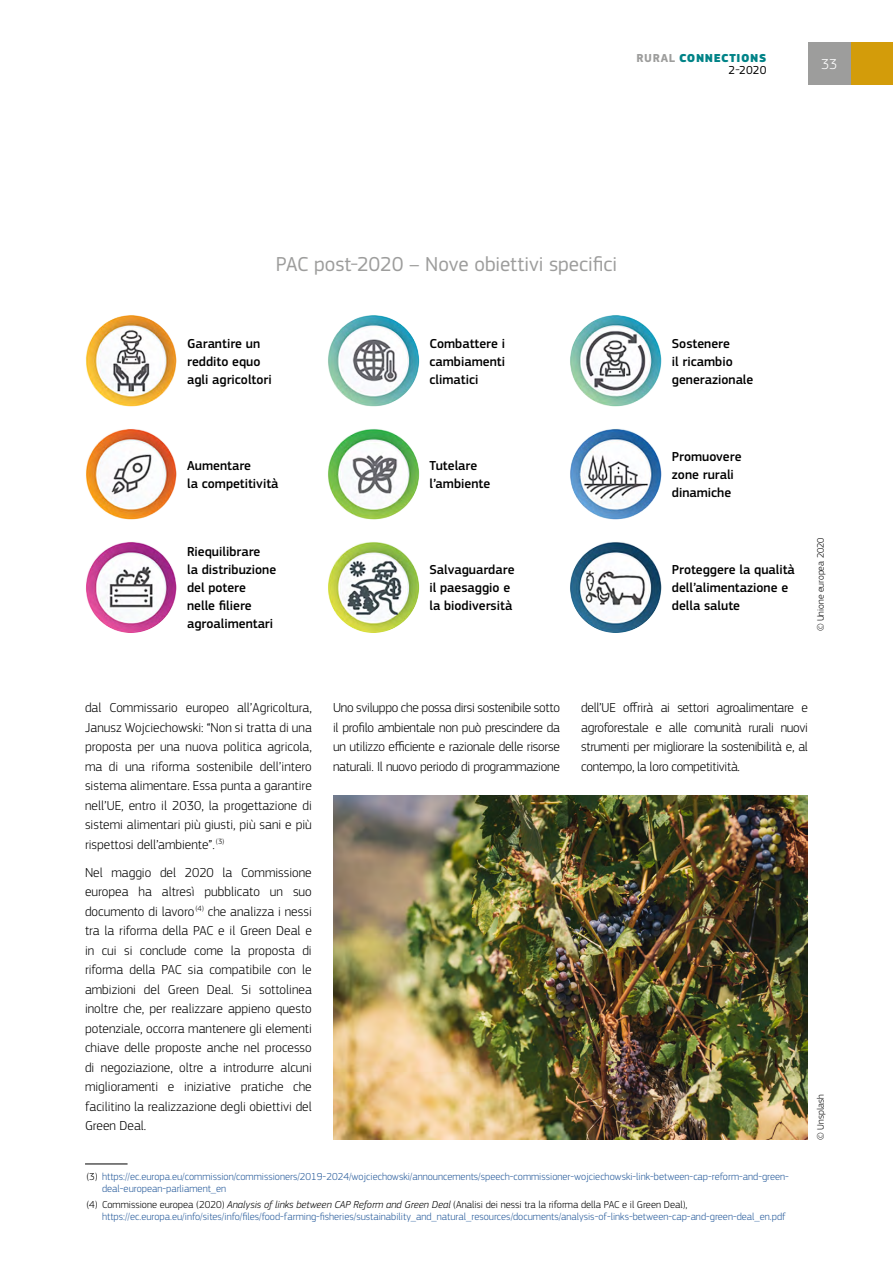
<style>
.page{position:relative;width:893px;height:1263px;background:#fff}
.page>*{position:absolute;margin:0;border:0;box-sizing:border-box;transform-origin:0 0}
.t1{font:21px "EC Square Sans Pro";color:#9d9d9c}
.t2{font:300 15px "EC Square Sans Pro";color:#fff}
.t3{font:300 13.5px/19.5px "EC Square Sans Pro";color:#000;text-align:justify}
.t4{font:500 13.5px/18px "EC Square Sans Pro";color:#000}
.t5{font:900 12px/12px "EC Square Sans Pro";letter-spacing:.05em;color:#008387;text-align:right}
.t6{font:300 10.5px/12px "EC Square Sans Pro";color:#275b9b}
.t7{font:300 9.75px "EC Square Sans Pro";color:#000}
.s1{font-weight:700;color:#9d9d9c}
.s2{font-weight:400;color:#000}
.s3{color:#000}
.s4{font-style:italic;color:#000}
</style>
<div class="page">
<div style="left:850px;top:43px;width:43px;height:42px;background:#d39c0a"></div>
<hr style="left:85px;top:1164px;width:43px;height:1px;background:#000">
<img style="left:85px;top:315px;width:92px;height:92px;border-radius:46px">
<img style="left:327px;top:315px;width:92px;height:92px;border-radius:46px">
<img style="left:570px;top:315px;width:92px;height:92px;border-radius:46px">
<img style="left:85px;top:428px;width:92px;height:92px;border-radius:46px">
<img style="left:327px;top:428px;width:92px;height:92px;border-radius:46px">
<img style="left:570px;top:428px;width:92px;height:92px;border-radius:46px">
<img style="left:85px;top:541px;width:92px;height:92px;border-radius:46px">
<img style="left:327px;top:541px;width:92px;height:92px;border-radius:46px">
<img style="left:570px;top:541px;width:92px;height:92px;border-radius:46px">
<img style="left:333px;top:795px;width:475px;height:345px">
<div style="left:808px;top:43px;width:42px;height:42px;background:#9d9d9c"></div>
<p class="t5" style="left:637px;top:53px;width:131px"><span class="s1">RURAL</span> CONNECTIONS<br><span class="s2">2-2020</span></p>
<p class="t2" style="left:821px;top:56px;width:18px">33</p>
<h1 class="t1" style="left:276px;top:252px;width:343px">PAC post-2020 – Nove obiettivi specifici</h1>
<p class="t4" style="left:187px;top:335px;width:86px">Garantire un reddito equo agli agricoltori</p>
<p class="t4" style="left:429px;top:335px;width:77px;text-align:justify">Combattere i cambiamenti climatici</p>
<p class="t4" style="left:672px;top:335px;width:83px">Sostenere<br>il ricambio generazionale</p>
<p class="t4" style="left:187px;top:457px;width:93px">Aumentare<br>la competitività</p>
<p class="t4" style="left:429px;top:457px;width:62px">Tutelare l’ambiente</p>
<p class="t4" style="left:672px;top:448px;width:71px">Promuovere zone rurali dinamiche</p>
<p class="t4" style="left:187px;top:543px;width:91px">Riequilibrare<br>la distribuzione del potere nelle filiere agroalimentari</p>
<p class="t4" style="left:429px;top:561px;width:87px">Salvaguardare il paesaggio e la biodiversità</p>
<p class="t4" style="left:672px;top:561px;width:125px">Proteggere la qualità dell’alimentazione e della salute</p>
<p class="t7" style="left:815px;top:631px;width:96px;rotate:-90deg">© Unione europea 2020</p>
<p class="t3" style="left:85px;top:698px;width:228px">dal Commissario europeo all’Agricoltura, Janusz Wojciechowski: “Non si tratta di una proposta per una nuova politica agricola, ma di una riforma sostenibile dell’intero sistema alimentare. Essa punta a garantire nell’UE, entro il 2030, la progettazione di sistemi alimentari più giusti, più sani e più rispettosi dell’ambiente”.<sup>(3)</sup></p>
<p class="t3" style="left:85px;top:862px;width:228px">Nel maggio del 2020 la Commissione europea ha altresì pubblicato un suo documento di lavoro<sup>(4)</sup> che analizza i nessi tra la riforma della PAC e il Green Deal e in cui si conclude come la proposta di riforma della PAC sia compatibile con le ambizioni del Green Deal. Si sottolinea inoltre che, per realizzare appieno questo potenziale, occorra mantenere gli elementi chiave delle proposte anche nel processo di negoziazione, oltre a introdurre alcuni miglioramenti e iniziative pratiche che facilitino la realizzazione degli obiettivi del Green Deal.</p>
<p class="t3" style="left:333px;top:698px;width:228px">Uno sviluppo che possa dirsi sostenibile sotto il profilo ambientale non può prescindere da un utilizzo efficiente e razionale delle risorse naturali. Il nuovo periodo di programmazione</p>
<p class="t3" style="left:581px;top:698px;width:228px">dell’UE offrirà ai settori agroalimentare e agroforestale e alle comunità rurali nuovi strumenti per migliorare la sostenibilità e, al contempo, la loro competitività.</p>
<p class="t7" style="left:815px;top:1140px;width:47px;rotate:-90deg">© Unsplash</p>
<p class="t6" style="left:102px;top:1171px;width:688px;text-indent:-16px"><span class="s3">(3)</span> https://ec.europa.eu/commission/commissioners/2019-2024/wojciechowski/announcements/speech-commissioner-wojciechowski-link-between-cap-reform-and-green&shy;deal-european-parliament_en</p>
<p class="t6" style="left:102px;top:1199px;width:685px;text-indent:-16px"><span class="s3">(4) Commissione europea (2020)</span> <span class="s4">Analysis of links between CAP Reform and Green Deal</span> <span class="s3">(Analisi dei nessi tra la riforma della PAC e il Green Deal), </span>https://ec.europa.eu/info/sites/info/files/food-farming-fisheries/sustainability_and_natural_resources/documents/analysis-of-links-between-cap-and-green-deal_en.pdf</p>
</div>
